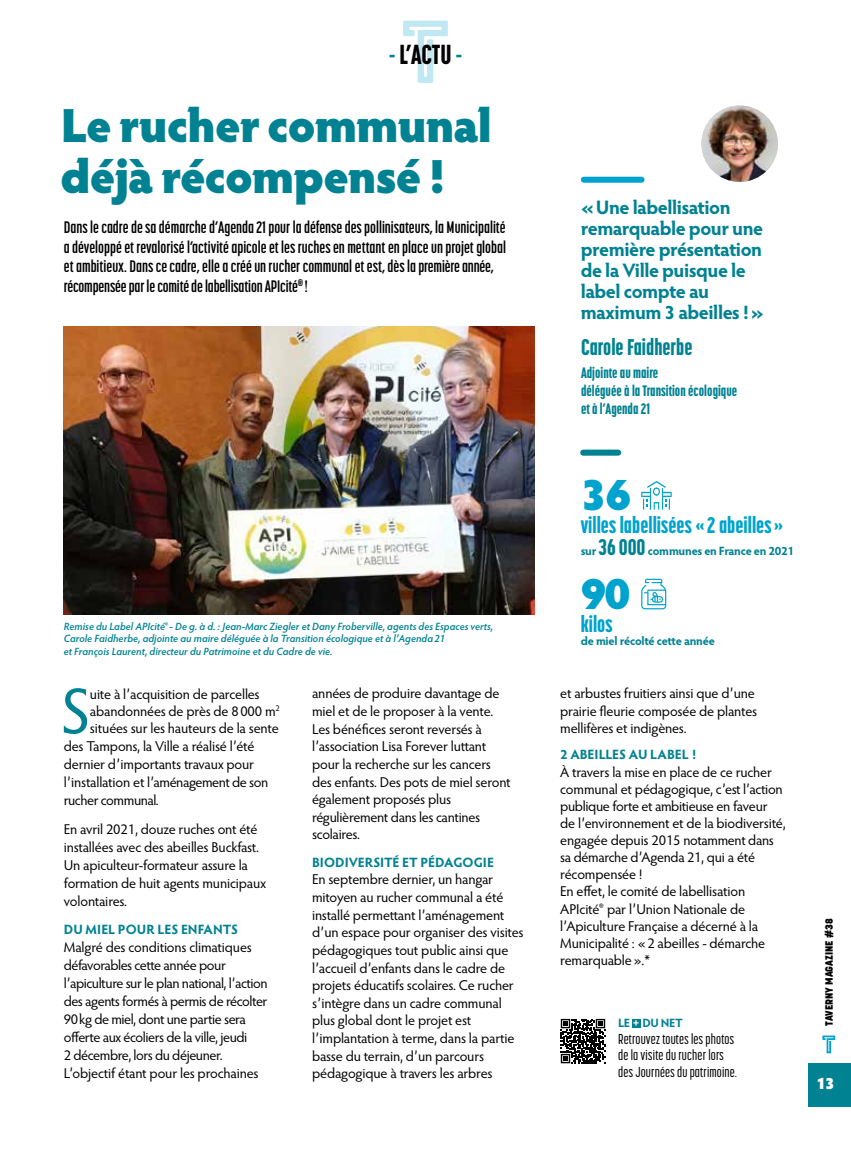
<style>
.page{position:relative;width:851px;height:1149px;background:#fff}
.page>*{position:absolute;margin:0;border:0;box-sizing:border-box;transform-origin:0 0}
.t1{font:64.2px "Hypatia Sans Pro";color:#008292}
.t2{font:900 48px/51px "Hypatia Sans Pro";letter-spacing:-.025em;color:#008292}
.t3{font:900 45px "Hypatia Sans Pro";color:#00a3cd}
.t4{font:800 27.15px "Korolev Compressed";color:#000}
.t5{font:800 22.5px "Korolev Compressed";color:#00a3cd}
.t6{font:800 22.5px "Korolev Compressed";color:#008292}
.t7{font:700 19.5px/21px "Hypatia Sans Pro";letter-spacing:-.025em;color:#008292}
.t8{font:700 16.5px/19.5px "Korolev Compressed";color:#000}
.t9{font:900 16.5px "Hypatia Sans Pro";color:#fff}
.t10{font:800 15px/18px "Korolev Compressed";color:#008292}
.t11{font:14.25px/17.5px "Hypatia Sans Pro";letter-spacing:-.015em;color:#000}
.t12{font:500 14.25px/16.5px "Korolev Compressed";letter-spacing:.01em;color:#000}
.t13{font:700 13.5px "Hypatia Sans Pro";letter-spacing:-.005em;color:#008292}
.t14{font:700 12px "Hypatia Sans Pro";letter-spacing:-.02em;color:#008292}
.t15{font:italic 600 10.5px/12.6px "Hypatia Sans Pro";color:#008292}
.t16{font:800 10.5px "Korolev";color:#000}
.s1{color:#008292}
.s2{font-family:"Korolev Compressed";font-weight:800;font-size:22.5px}
.s3{color:#f5f3ef}
</style>
<div class="page">
<svg style="left:403px;top:21px;width:45px;height:62px"></svg>
<div style="left:632px;top:1018px;width:8px;height:8px;background:#008292"></div>
<svg style="left:560px;top:1019px;width:46px;height:45px"></svg>
<svg style="left:560px;top:1018px;width:45px;height:44px"></svg>
<img style="left:64px;top:326px;width:470px;height:288px">
<div style="left:583px;top:449px;width:35px;height:6px;background:#008292"></div>
<svg style="left:641px;top:578px;width:25px;height:31px"></svg>
<svg style="left:641px;top:481px;width:30px;height:28px"></svg>
<div style="left:808px;top:1062px;width:42px;height:44px;background:#008292"></div>
<svg style="left:822px;top:1035px;width:13px;height:17px"></svg>
<div style="left:583px;top:177px;width:58px;height:6px;background:#00a3cd"></div>
<img style="left:701px;top:105px;width:76px;height:77px;border-radius:38px">
<h3 class="t4" style="left:389px;top:38px;width:74px"><span class="s1">-</span> L’ACTU <span class="s1">-</span></h3>
<h2 class="t2" style="left:61px;top:97px;width:433px">Le rucher communal déjà récompensé!</h2>
<p class="t8" style="left:64px;top:217px;width:443px">Dans le cadre de sa démarche d’Agenda 21 pour la défense des pollinisateurs, la Municipalité a développé et revalorisé l’activité apicole et les ruches en mettant en place un projet global et ambitieux. Dans ce cadre, elle a créé un rucher communal et est, dès la première année, récompensée par le comité de labellisation APIcité<sup>®</sup> !</p>
<p class="t15" style="left:64px;top:619px;width:431px">Remise du Label APIcité® - De g. à d. : Jean-Marc Ziegler et Dany Froberville, agents des Espaces verts,<br>Carole Faidherbe, adjointe au maire déléguée à la Transition écologique et à l’Agenda21<br>et François Laurent, directeur du Patrimoine et du Cadre de vie.</p>
<h1 class="t1" style="left:61px;top:667px;width:32px">S</h1>
<p class="t11" style="left:90px;top:684px;width:171px">uite à l’acquisition de parcelles</p>
<p class="t11" style="left:90px;top:701px;width:191px">abandonnées de près de 8000 m<sup>2</sup></p>
<p class="t11" style="left:90px;top:718px;width:190px">situées sur les hauteurs de la sente</p>
<p class="t11" style="left:64px;top:736px;width:192px">des Tampons, la Ville a réalisé l’été</p>
<p class="t11" style="left:64px;top:754px;width:192px">dernier d’importants travaux pour</p>
<p class="t11" style="left:64px;top:772px;width:206px">l’installation et l’aménagement de son</p>
<p class="t11" style="left:64px;top:790px;width:96px">rucher communal.</p>
<p class="t11" style="left:64px;top:819px;width:204px;line-height:18px">En avril 2021, douze ruches ont été installées avec des abeilles Buckfast.<br>Un apiculteur-formateur assure la formation de huit agents municipaux volontaires.</p>
<p class="t13" style="left:64px;top:919px;width:176px">DU MIEL POUR LES ENFANTS</p>
<p class="t11" style="left:64px;top:937px;width:205px;line-height:18px">Malgré des conditions climatiques défavorables cette année pour l’apiculture sur le plan national, l’action des agents formés à permis de récolter 90kg de miel, dont une partie sera offerte aux écoliers de la ville, jeudi<br>2 décembre, lors du déjeuner.<br>L’objectif étant pour les prochaines</p>
<p class="t11" style="left:312px;top:684px;width:200px">années de produire davantage de miel et de le proposer à la vente.<br>Les bénéfices seront reversés à l’association Lisa Forever luttant pour la recherche sur les cancers des enfants. Des pots de miel seront également proposés plus régulièrement dans les cantines scolaires.</p>
<p class="t13" style="left:312px;top:852px;width:183px">BIODIVERSITÉ ET PÉDAGOGIE</p>
<p class="t11" style="left:312px;top:870px;width:213px">En septembre dernier, un hangar mitoyen au rucher communal a été installé permettant l’aménagement d’un espace pour organiser des visites pédagogiques tout public ainsi que l’accueil d’enfants dans le cadre de projets éducatifs scolaires. Ce rucher s’intègre dans un cadre communal plus global dont le projet est l’implantation à terme, dans la partie basse du terrain, d’un parcours pédagogique à travers les arbres</p>
<h3 class="t7" style="left:580px;top:196px;width:185px">«Une labellisation remarquable pour une première présentation de la Ville puisque le label compte au maximum 3 abeilles!»</h3>
<h3 class="t6" style="left:581px;top:334px;width:113px">Carole Faidherbe</h3>
<p class="t10" style="left:581px;top:363px;width:157px">Adjointe au maire<br>déléguée à la Transition écologique et à l’Agenda 21</p>
<h3 class="t3" style="left:580px;top:461px;width:52px">36</h3>
<h3 class="t5" style="left:580px;top:511px;width:204px">villes labellisées « 2 abeilles »</h3>
<p class="t14" style="left:580px;top:542px;width:215px">sur <span class="s2">36000</span> communes en France en 2021</p>
<h3 class="t3" style="left:580px;top:560px;width:52px">90</h3>
<h3 class="t5" style="left:580px;top:610px;width:33px">kilos</h3>
<p class="t14" style="left:580px;top:631px;width:135px">de miel récolté cette année</p>
<p class="t11" style="left:560px;top:684px;width:198px;line-height:17.1px">et arbustes fruitiers ainsi que d’une prairie fleurie composée de plantes mellifères et indigènes.</p>
<p class="t13" style="left:560px;top:745px;width:138px">2 ABEILLES AU LABEL !</p>
<p class="t11" style="left:560px;top:762px;width:227px;line-height:17.1px">À travers la mise en place de ce rucher communal et pédagogique, c’est l’action publique forte et ambitieuse en faveur de l’environnement et de la biodiversité, engagée depuis 2015 notamment dans sa démarche d’Agenda 21, qui a été récompensée!<br>En effet, le comité de labellisation APIcité® par l’Union Nationale de l’Apiculture Française a décerné à la Municipalité : «2 abeilles - démarche remarquable».*</p>
<p class="t14" style="left:618px;top:1014px;width:66px">LE <span class="s3">+</span> DU NET</p>
<p class="t12" style="left:618px;top:1030px;width:120px">Retrouvez toutes les photos de la visite du rucher lors des Journées du patrimoine.</p>
<p class="t16" style="left:822px;top:1025px;width:109px;rotate:-90deg">TAVERNY MAGAZINE #38</p>
<p class="t9" style="left:816px;top:1070px;width:20px">13</p>
</div>
